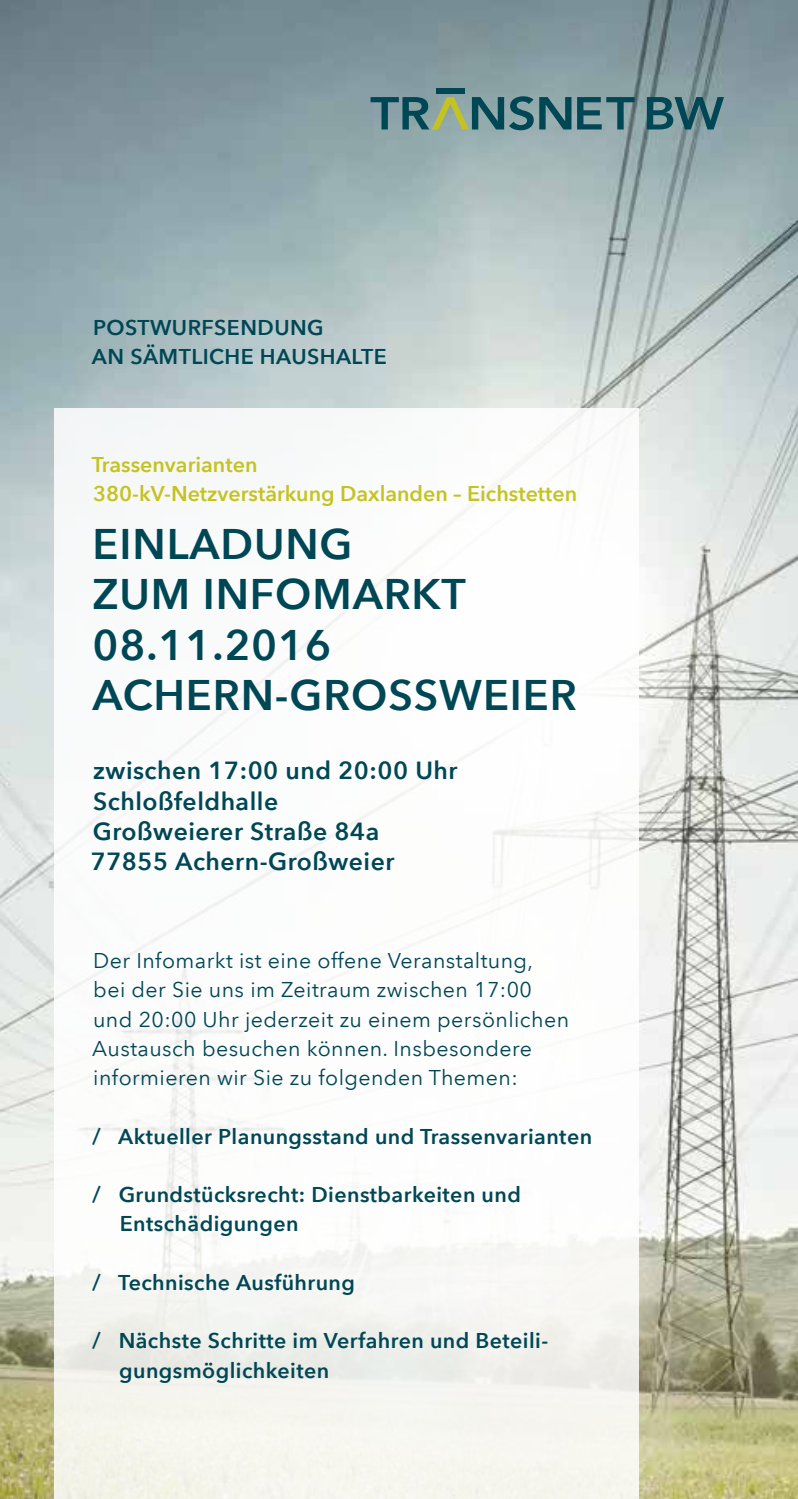
<style>
.page{position:relative;width:798px;height:1499px;background:#fff}
.page>*{position:absolute;margin:0;border:0;box-sizing:border-box;transform-origin:0 0}
.t1{font:600 42.75px/50.6px "Avenir Next LT Com";letter-spacing:.02em;color:#004755}
.t2{font:600 24.75px/30.4px "Avenir Next LT Com";letter-spacing:.02em;color:#004755}
.t3{font:600 21.38px/29.2px "Avenir Next LT Com";letter-spacing:.02em;color:#004755}
.t4{font:21.38px/29.2px "Avenir Next LT Com";letter-spacing:.02em;color:#004755}
.t5{font:600 21.38px/29.2px "Avenir Next LT Com";color:#c5c321}
</style>
<div class="page">
<img style="left:0;top:0;width:797px;height:1499px">
<div style="left:54px;top:408px;width:584px;height:1091px;background:#fff"></div>
<svg style="left:539px;top:97px;width:32px;height:32px"></svg>
<svg style="left:577px;top:97px;width:57px;height:32px;background:#517c84"></svg>
<svg style="left:646px;top:97px;width:77px;height:32px;background:#42727a"></svg>
<div style="left:436px;top:88px;width:28px;height:6px;background:#004755"></div>
<svg style="left:370px;top:96px;width:163px;height:34px;background:#628883"></svg>
<p class="t3" style="left:92px;top:313px;width:296px">POSTWURFSENDUNG<br>AN SÄMTLICHE HAUSHALTE</p>
<p class="t5" style="left:92px;top:450px;width:487px">Trassenvarianten<br>380-kV-Netzverstärkung Daxlanden – Eichstetten</p>
<h1 class="t1" style="left:92px;top:518px;width:485px">EINLADUNG<br>ZUM INFOMARKT<br>08.11.2016<br>ACHERN-GROSSWEIER</h1>
<p class="t2" style="left:91px;top:755px;width:368px">zwischen 17:00 und 20:00 Uhr<br>Schloßfeldhalle<br>Großweierer Straße 84a<br>77855 Achern-Großweier</p>
<p class="t4" style="left:92px;top:946px;width:478px">Der Infomarkt ist eine offene Veranstaltung, bei der Sie uns im Zeitraum zwischen 17:00 und 20:00 Uhr jederzeit zu einem persönlichen Austausch besuchen können. Insbesondere informieren wir Sie zu folgenden Themen:</p>
<p class="t3" style="left:93px;top:1121px;width:501px">/ Aktueller Planungsstand und Trassenvarianten</p>
<p class="t3" style="left:120px;top:1180px;width:402px;text-indent:-27px">/ Grundstücksrecht: Dienstbarkeiten und<br>Entschädigungen</p>
<p class="t3" style="left:93px;top:1268px;width:264px">/ Technische Ausführung</p>
<p class="t3" style="left:119px;top:1326px;width:430px;text-indent:-27px">/ Nächste Schritte im Verfahren und Beteili&shy;gungsmöglichkeiten</p>
</div>
